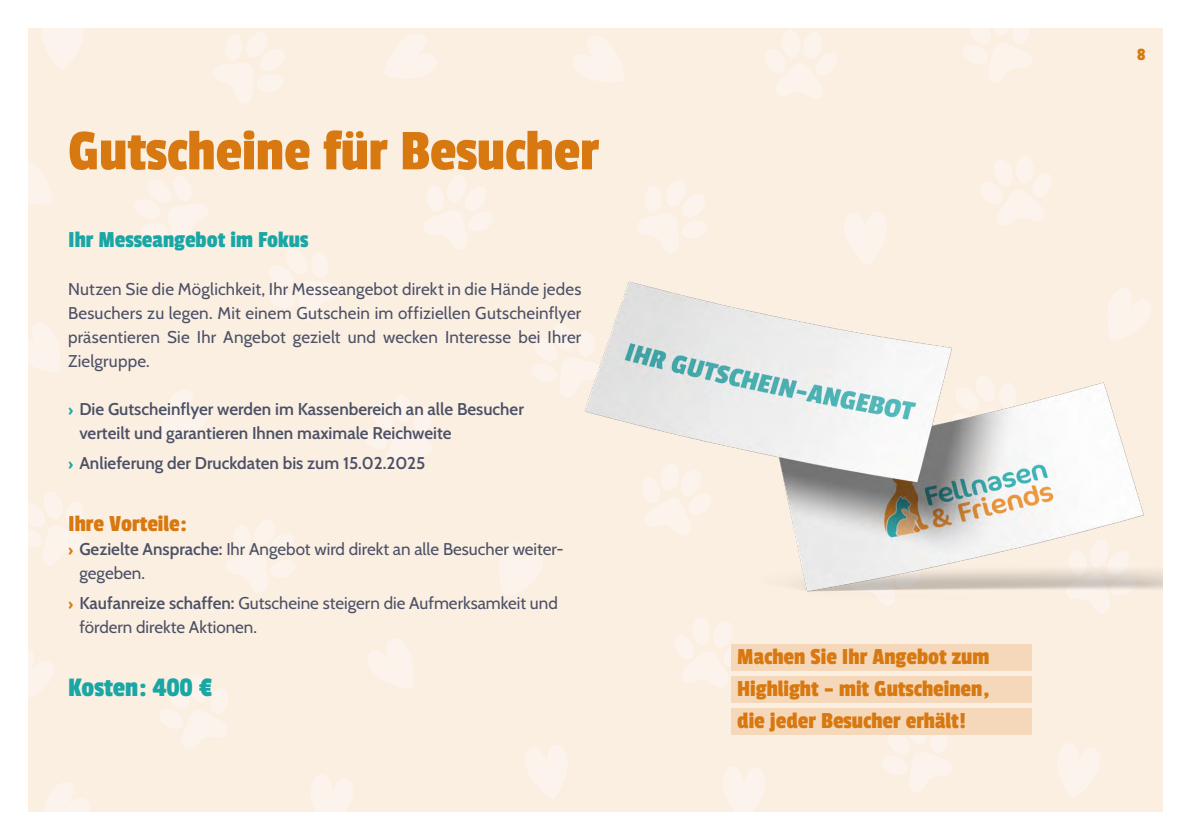
<style>
.page{position:relative;width:1191px;height:840px;background:#fff}
.page>*{position:absolute;margin:0;border:0;box-sizing:border-box;transform-origin:0 0}
.t1{font:60px "Passion One";color:#d87810}
.t2{font:28px "Passion One";color:#1ba6a6}
.t3{font:24px/32px "Passion One";color:#d87810;text-align:justify}
.t4{font:24px "Passion One";color:#1ba6a6}
.t5{font:18px "Passion One";color:#d87810}
.t6{font:17px/24px "Cabin";color:#4c5166}
.t7{font:600 17px/24px "Cabin";color:#4c5166}
.s1{font-family:"Passion One";font-weight:400;font-size:16px;color:#1ba6a6}
.s2{font-family:"Passion One";font-size:16px;color:#d87810}
.s3{font-weight:600}
</style>
<div class="page">
<div style="left:28px;top:28px;width:1134px;height:783px;background:#fbefe2"></div>
<svg style="left:881px;top:734px;width:73px;height:1px"></svg>
<svg style="left:41px;top:811px;width:60px;height:1px"></svg>
<svg style="left:308px;top:811px;width:53px;height:1px"></svg>
<svg style="left:720px;top:811px;width:50px;height:1px"></svg>
<div style="left:731px;top:675px;width:300px;height:27px;background:#f5d7b9"></div>
<div style="left:731px;top:707px;width:300px;height:27px;background:#f5d7b9"></div>
<img style="left:584px;top:281px;width:578px;height:418px">
<h1 class="t1" style="left:68px;top:119px;width:532px">Gutscheine für Besucher</h1>
<h3 class="t4" style="left:68px;top:227px;width:242px">Ihr Messeangebot im Fokus</h3>
<p class="t6" style="left:68px;top:276px;width:515px;text-align:justify">Nutzen Sie die Möglichkeit, Ihr Messeangebot direkt in die Hände jedes Besuchers zu legen. Mit einem Gutschein im offiziellen Gutscheinflyer präsentieren Sie Ihr Angebot gezielt und wecken Interesse bei Ihrer Zielgruppe.</p>
<p class="t7" style="left:79px;top:396px;width:446px;text-indent:-11px"><span class="s1">›</span> Die Gutscheinflyer werden im Kassenbereich an alle Besucher verteilt und garantieren Ihnen maximale Reichweite</p>
<p class="t7" style="left:68px;top:449px;width:359px"><span class="s1">›</span> Anlieferung der Druckdaten bis zum 15.02.2025</p>
<h3 class="t3" style="left:68px;top:507px;width:120px">Ihre Vorteile:</h3>
<p class="t6" style="left:79px;top:535px;width:486px;text-indent:-11px"><span class="s2">›</span> <span class="s3">Gezielte Ansprache:</span> Ihr Angebot wird direkt an alle Besucher weiter&shy;gegeben.</p>
<p class="t6" style="left:79px;top:589px;width:480px;text-indent:-11px"><span class="s2">›</span> <span class="s3">Kaufanreize schaffen:</span> Gutscheine steigern die Aufmerksamkeit und fördern direkte Aktionen.</p>
<h2 class="t2" style="left:68px;top:672px;width:146px">Kosten: 400 €</h2>
<h3 class="t3" style="left:737px;top:640px;width:254px">Machen Sie Ihr Angebot zum Highlight – mit Gutscheinen, die jeder Besucher erhält!</h3>
<p class="t5" style="left:1137px;top:45px;width:10px">8</p>
</div>
